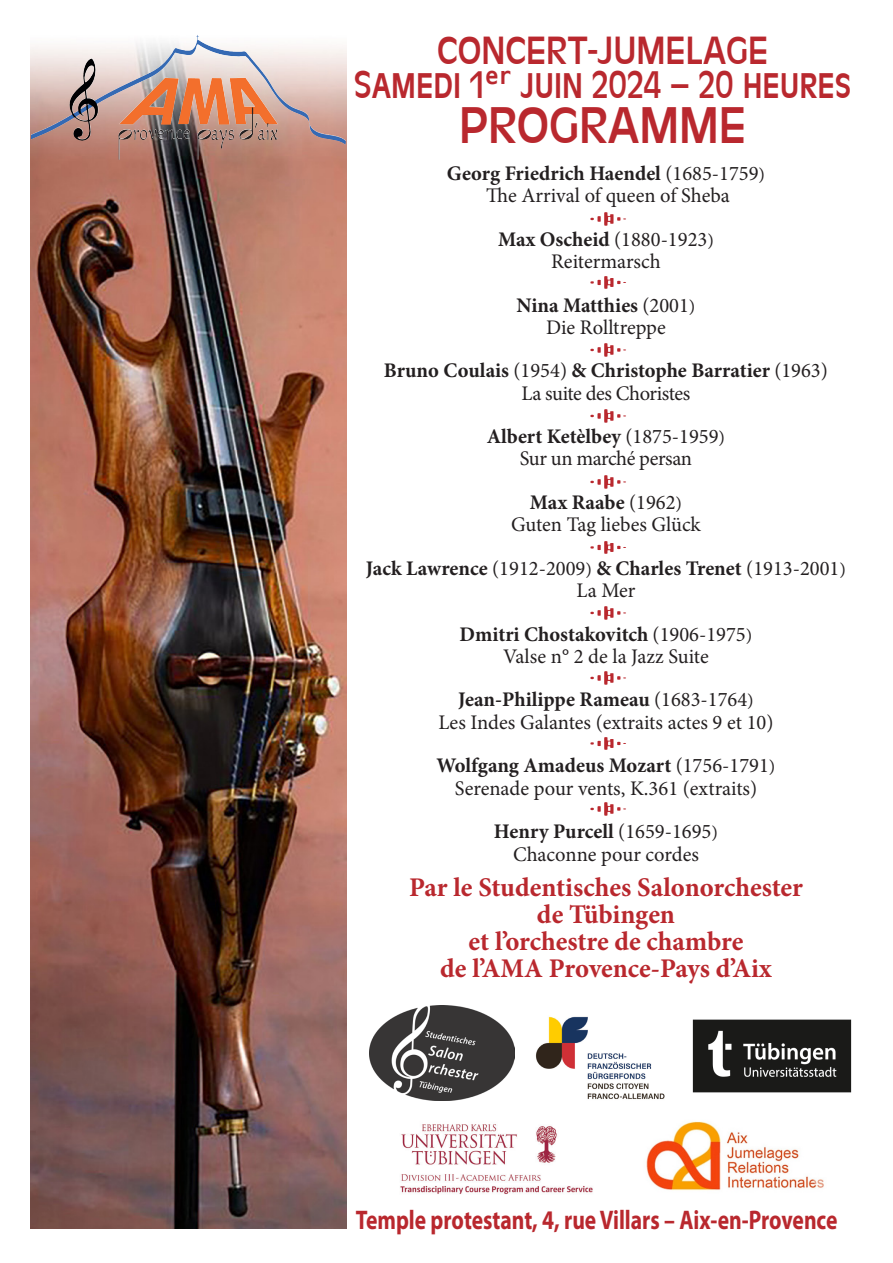
<style>
.page{position:relative;width:893px;height:1263px;background:#fff}
.page>*{position:absolute;margin:0;border:0;box-sizing:border-box;transform-origin:0 0}
.t1{font:53.4px "Antique Oli DCD";color:#b9282e;scale:.9 1}
.t2{font:40.8px "Antique Oli DCD";color:#b9282e;scale:.81 1}
.t3{font:40.8px "Antique Oli DCD";color:#b9282e;scale:.86 1}
.t4{font:700 27px "Minion Pro";letter-spacing:-.005em;color:#b9282e}
.t5{font:700 27px "Myriad Pro";color:#b9282e;scale:.8 1}
.t6{font:700 20.7px "Minion Pro";color:#231f20}
.t7{font:20.7px "Minion Pro";letter-spacing:-.005em;color:#231f20}
.t8{font:20.7px "Minion Pro";letter-spacing:-.025em;color:#231f20}
.s1{font-size:40.05px}
.s2{font-weight:400}
.s3{font-weight:400;font-size:17.85px}
</style>
<div class="page">
<img style="left:31px;top:35px;width:315px;height:1194px">
<img style="left:590px;top:606px;width:36px;height:14px">
<img style="left:590px;top:802px;width:36px;height:14px">
<img style="left:590px;top:541px;width:36px;height:13px">
<img style="left:590px;top:737px;width:36px;height:13px">
<img style="left:590px;top:475px;width:36px;height:14px">
<img style="left:590px;top:671px;width:36px;height:14px">
<img style="left:590px;top:409px;width:36px;height:14px">
<img style="left:590px;top:343px;width:36px;height:14px">
<img style="left:590px;top:276px;width:36px;height:13px">
<img style="left:590px;top:212px;width:36px;height:14px">
<img style="left:111px;top:35px;width:86px;height:57px">
<img style="left:370px;top:1005px;width:144px;height:95px">
<img style="left:535px;top:1016px;width:130px;height:83px">
<img style="left:646px;top:1121px;width:178px;height:70px">
<img style="left:400px;top:1124px;width:193px;height:70px">
<img style="left:692px;top:1019px;width:160px;height:74px">
<p class="t3" style="left:437px;top:27px;width:386px">CONCERT-JUMELAGE</p>
<p class="t2" style="left:354px;top:61px;width:616px">Samedi 1<sup>er</sup> juin 2024 <span class="s1">–</span> 20 heures</p>
<p class="t1" style="left:459px;top:95px;width:320px">PROGRAMME</p>
<p class="t6" style="left:447px;top:159px;width:320px">Georg Friedrich Haendel <span class="s2">(1685-1759</span><span class="s3">)</span></p>
<p class="t7" style="left:486px;top:182px;width:245px">The Arrival of queen of Sheba</p>
<p class="t6" style="left:498px;top:225px;width:217px">Max Oscheid <span class="s2">(1880-1923</span><span class="s3">)</span></p>
<p class="t7" style="left:551px;top:248px;width:111px">Reitermarsch</p>
<p class="t6" style="left:516px;top:291px;width:180px">Nina Matthies <span class="s2">(2001</span><span class="s3">)</span></p>
<p class="t7" style="left:546px;top:313px;width:121px">Die Rolltreppe</p>
<p class="t6" style="left:384px;top:356px;width:445px">Bruno Coulais <span class="s2">(1954)</span> &amp; Christophe Barratier <span class="s2">(1963)</span></p>
<p class="t8" style="left:521px;top:379px;width:170px">La suite des Choristes</p>
<p class="t6" style="left:487px;top:422px;width:240px">Albert Ketèlbey <span class="s2">(1875-1959</span><span class="s3">)</span></p>
<p class="t8" style="left:520px;top:445px;width:174px">Sur un marché persan</p>
<p class="t6" style="left:530px;top:488px;width:154px">Max Raabe <span class="s2">(1962</span><span class="s3">)</span></p>
<p class="t7" style="left:511px;top:511px;width:191px">Guten Tag liebes Glück</p>
<p class="t6" style="left:366px;top:553px;width:481px">Jack Lawrence <span class="s2">(1912-2009</span><span class="s3">)</span> &amp; Charles Trenet <span class="s2">(1913-2001</span><span class="s3">)</span></p>
<p class="t7" style="left:576px;top:576px;width:61px">La Mer</p>
<p class="t6" style="left:460px;top:619px;width:294px">Dmitri Chostakovitch <span class="s2">(1906-1975</span><span class="s3">)</span></p>
<p class="t7" style="left:503px;top:642px;width:207px">Valse n° 2 de la Jazz Suite</p>
<p class="t6" style="left:458px;top:685px;width:297px">Jean-Philippe Rameau <span class="s2">(1683-1764</span><span class="s3">)</span></p>
<p class="t7" style="left:438px;top:708px;width:337px">Les Indes Galantes (extraits actes 9 et 10)</p>
<p class="t6" style="left:436px;top:751px;width:340px">Wolfgang Amadeus Mozart <span class="s2">(1756-1791</span><span class="s3">)</span></p>
<p class="t7" style="left:455px;top:774px;width:304px">Serenade pour vents, K.361 (extraits)</p>
<p class="t6" style="left:494px;top:817px;width:226px">Henry Purcell <span class="s2">(1659-1695</span><span class="s3">)</span></p>
<p class="t7" style="left:513px;top:840px;width:187px">Chaconne pour cordes</p>
<p class="t4" style="left:409px;top:868px;width:395px">Par le Studentisches Salonorchester</p>
<p class="t4" style="left:537px;top:895px;width:140px">de Tübingen</p>
<p class="t4" style="left:468px;top:922px;width:276px">et l’orchestre de chambre</p>
<p class="t4" style="left:440px;top:949px;width:333px">de l’AMA Provence-Pays d’Aix</p>
<p class="t5" style="left:356px;top:1202px;width:603px">Temple protestant, 4, rue Villars – Aix-en-Provence</p>
</div>
